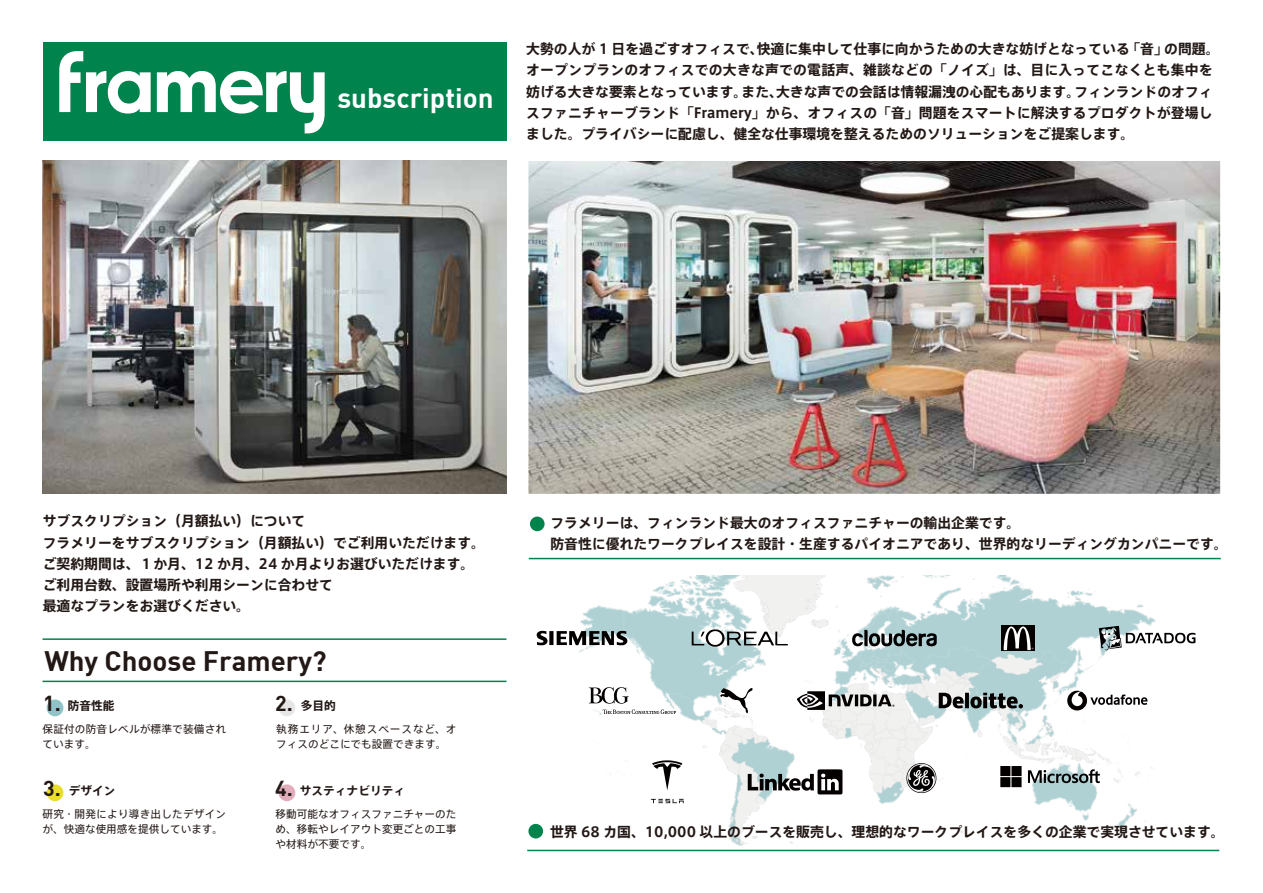
<style>
.page{position:relative;width:1263px;height:893px;background:#fff}
.page>*{position:absolute;margin:0;border:0;box-sizing:border-box;transform-origin:0 0}
.t1{font:700 27.6px "DIN";color:#221815}
.t2{font:700 27.6px "DIN";color:#fff}
.t3{font:700 13.8px/21.3px "Axis Std";color:#221815}
.t4{font:700 11.7px "Axis Std";color:#221815}
.t5{font:10.65px/14.9px "Axis Std";color:#221815}
.t6{font:10.65px/14.9px "Axis Std";letter-spacing:.02em;color:#221815}
.s1{font-family:"DIN";font-size:21.3px}
</style>
<div class="page">
<svg style="left:583px;top:575px;width:578px;height:277px"></svg>
<svg style="left:589px;top:687px;width:87px;height:27px"></svg>
<svg style="left:852px;top:630px;width:85px;height:16px"></svg>
<svg style="left:1099px;top:626px;width:96px;height:24px"></svg>
<svg style="left:692px;top:629px;width:96px;height:18px"></svg>
<svg style="left:537px;top:631px;width:90px;height:14px"></svg>
<svg style="left:1067px;top:691px;width:80px;height:19px"></svg>
<svg style="left:939px;top:693px;width:84px;height:15px"></svg>
<svg style="left:906px;top:763px;width:30px;height:30px"></svg>
<svg style="left:748px;top:769px;width:94px;height:25px"></svg>
<div style="left:1001px;top:625px;width:33px;height:26px;background:#040000"></div>
<svg style="left:1004px;top:626px;width:29px;height:24px"></svg>
<svg style="left:1000px;top:766px;width:100px;height:21px"></svg>
<svg style="left:797px;top:691px;width:97px;height:19px"></svg>
<svg style="left:720px;top:688px;width:33px;height:25px"></svg>
<svg style="left:651px;top:760px;width:33px;height:43px"></svg>
<div style="left:43px;top:43px;width:463px;height:98px;background:#00834d"></div>
<img style="left:528px;top:161px;width:692px;height:333px">
<svg style="left:157px;top:71px;width:168px;height:62px"></svg>
<svg style="left:59px;top:51px;width:92px;height:63px"></svg>
<hr style="left:43px;top:638px;width:463px;height:2px;background:#00834d">
<hr style="left:529px;top:558px;width:692px;height:1px;background:#00834d">
<hr style="left:43px;top:681px;width:463px;height:1px;background:#00834d">
<div style="left:47px;top:699px;width:16px;height:17px;background:#90c3c7;border-radius:50%"></div>
<div style="left:279px;top:699px;width:16px;height:17px;background:#e7e6e6;border-radius:50%"></div>
<div style="left:47px;top:784px;width:16px;height:17px;background:#eadd2e;border-radius:50%"></div>
<div style="left:278px;top:784px;width:17px;height:17px;background:#e1adbc;border-radius:50%"></div>
<div style="left:530px;top:517px;width:15px;height:14px;background:#00834d;border-radius:50%"></div>
<hr style="left:527px;top:850px;width:692px;height:1px;background:#00834d">
<div style="left:528px;top:824px;width:15px;height:14px;background:#00834d;border-radius:50%"></div>
<img style="left:43px;top:161px;width:463px;height:333px">
<h1 class="t2" style="left:337px;top:80px;width:158px">subscription</h1>
<p class="t3" style="left:526px;top:37px;width:695px">大勢の人が 1 日を過ごすオフィスで、快適に集中して仕事に向かうための大きな妨げとなっている「音」の問題。オープンプランのオフィスでの大きな声での電話声、雑談などの「ノイズ」は、目に入ってこなくとも集中を妨げる大きな要素となっています。また、大きな声での会話は情報漏洩の心配もあります。フィンランドのオフィスファニチャーブランド「Framery」から、オフィスの「音」問題をスマートに解決するプロダクトが登場しました。プライバシーに配慮し、健全な仕事環境を整えるためのソリューションをご提案します。</p>
<p class="t3" style="left:43px;top:510px;width:444px">サブスクリプション（月額払い）について<br>フラメリーをサブスクリプション（月額払い）でご利用いただけます。ご契約期間は、１か月、12 か月、24 か月よりお選びいただけます。ご利用台数、設置場所や利用シーンに合わせて<br>最適なプランをお選びください。</p>
<h1 class="t1" style="left:44px;top:643px;width:284px">Why Choose Framery?</h1>
<p class="t4" style="left:43px;top:697px;width:73px"><span class="s1">1.</span> 防音性能</p>
<p class="t4" style="left:275px;top:697px;width:62px"><span class="s1">2.</span> 多目的</p>
<p class="t5" style="left:43px;top:721px;width:185px">保証付の防音レベルが標準で装備されています。</p>
<p class="t5" style="left:276px;top:721px;width:182px">執務エリア、休憩スペースなど、オフィスのどこにでも設置できます。</p>
<p class="t4" style="left:43px;top:782px;width:74px"><span class="s1">3.</span> デザイン</p>
<p class="t4" style="left:275px;top:782px;width:131px"><span class="s1">4.</span> サスティナビリティ</p>
<p class="t6" style="left:43px;top:806px;width:185px">研究・開発により導き出したデザインが、快適な使用感を提供しています。</p>
<p class="t5" style="left:276px;top:806px;width:182px;text-align:justify">移動可能なオフィスファニチャーのため、移転やレイアウト変更ごとの工事や材料が不要です。</p>
<p class="t3" style="left:550px;top:511px;width:679px">フラメリーは、フィンランド最大のオフィスファニチャーの輸出企業です。<br>防音性に優れたワークプレイスを設計・生産するパイオニアであり、世界的なリーディングカンパニーです。</p>
<p class="t3" style="left:550px;top:820px;width:676px">世界 68 カ国、10,000 以上のブースを販売し、理想的なワークプレイスを多くの企業で実現させています。</p>
</div>
